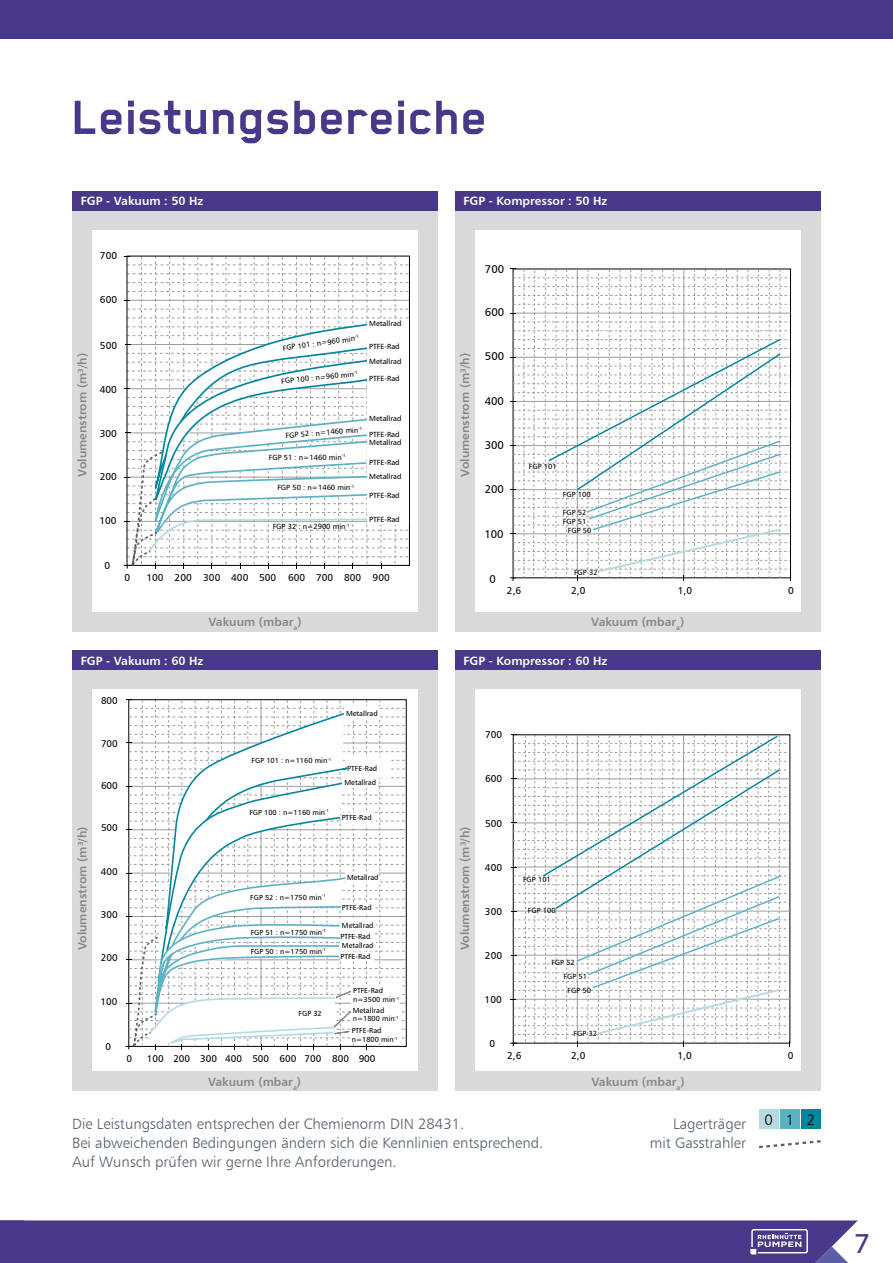
<style>
.page{position:relative;width:893px;height:1263px;background:#fff}
.page>*{position:absolute;margin:0;border:0;box-sizing:border-box;transform-origin:0 0}
.t1{font:700 55.5px "Blender Pro";color:#493889}
.t2{font:500 31.5px "Blender Pro";color:#493889}
.t3{font:15px/19.2px "Humanist 777 BT Light B";color:#54616c;text-align:right}
.t4{font:15px "Humanist 777 BT Light B";color:#000}
.t5{font:12px "Humanist 777 BT Bold B";color:#878787}
.t6{font:12px "Humanist 777 BT Bold B";color:#fff}
.t7{font:11.25px "Humanist 777 BT Roman B";color:#000}
.t8{font:10.05px "Humanist 777 BT Roman B";color:#000}
.t9{font:9.9px "Humanist 777 BT Roman B";color:#000}
.t10{font:9.75px "Humanist 777 BT Roman B";color:#000}
.t11{font:7.5px/14.4px "Humanist 777 BT Roman B";color:#000}
.t12{font:7.35px/8.9px "Humanist 777 BT Roman B";color:#000}
</style>
<div class="page">
<div style="left:0;top:0;width:893px;height:38px;background:#493889"></div>
<div style="left:0;top:1220px;width:858px;height:43px;background:#493889"></div>
<div style="left:801px;top:1110px;width:20px;height:19px;background:#00869d"></div>
<div style="left:780px;top:1110px;width:19px;height:19px;background:#5ab2c4"></div>
<div style="left:759px;top:1110px;width:19px;height:19px;background:#b6d9e2"></div>
<div style="left:419px;top:227px;width:19px;height:404px;background:#dadada"></div>
<div style="left:419px;top:686px;width:19px;height:405px;background:#dadada"></div>
<div style="left:801px;top:227px;width:20px;height:404px;background:#dadada"></div>
<div style="left:801px;top:686px;width:20px;height:405px;background:#dadada"></div>
<div style="left:72px;top:208px;width:19px;height:414px;background:#dadada"></div>
<div style="left:72px;top:686px;width:19px;height:405px;background:#dadada"></div>
<div style="left:455px;top:208px;width:19px;height:414px;background:#dadada"></div>
<div style="left:455px;top:686px;width:19px;height:405px;background:#dadada"></div>
<div style="left:72px;top:210px;width:366px;height:20px;background:#dadada"></div>
<div style="left:72px;top:670px;width:366px;height:19px;background:#dadada"></div>
<div style="left:456px;top:210px;width:365px;height:20px;background:#dadada"></div>
<div style="left:455px;top:670px;width:366px;height:19px;background:#dadada"></div>
<div style="left:72px;top:191px;width:366px;height:19px;background:#493889"></div>
<div style="left:72px;top:651px;width:366px;height:19px;background:#493889"></div>
<div style="left:455px;top:191px;width:366px;height:19px;background:#493889"></div>
<div style="left:455px;top:651px;width:366px;height:19px;background:#493889"></div>
<div style="left:72px;top:612px;width:366px;height:19px;background:#dadada"></div>
<div style="left:72px;top:1071px;width:365px;height:20px;background:#dadada"></div>
<div style="left:455px;top:612px;width:366px;height:19px;background:#dadada"></div>
<div style="left:455px;top:1071px;width:366px;height:20px;background:#dadada"></div>
<svg style="left:123px;top:256px;width:286px;height:313px"></svg>
<hr style="left:129px;top:916px;width:277px;height:1px;background:#9d9d9c">
<hr style="left:129px;top:1003px;width:277px;height:1px;background:#9d9d9c">
<hr style="left:129px;top:959px;width:277px;height:1px;background:#9d9d9c">
<hr style="left:129px;top:873px;width:277px;height:1px;background:#9d9d9c">
<hr style="left:129px;top:786px;width:277px;height:1px;background:#9d9d9c">
<hr style="left:129px;top:743px;width:277px;height:1px;background:#9d9d9c">
<svg style="left:126px;top:699px;width:279px;height:351px"></svg>
<svg style="left:510px;top:269px;width:281px;height:312px"></svg>
<svg style="left:510px;top:734px;width:281px;height:312px"></svg>
<svg style="left:759px;top:1140px;width:62px;height:9px"></svg>
<h1 class="t1" style="left:72px;top:87px;width:417px">Leistungsbereiche</h1>
<h3 class="t6" style="left:81px;top:194px;width:124px">FGP - Vakuum : 50 Hz</h3>
<h3 class="t8" style="left:100px;top:250px;width:19px">700</h3>
<h3 class="t8" style="left:100px;top:294px;width:19px">600</h3>
<h3 class="t5" style="left:75px;top:477px;width:125px;rotate:-90deg">Volumenstrom (m³/h)</h3>
<h3 class="t8" style="left:100px;top:339px;width:19px">500</h3>
<h3 class="t8" style="left:100px;top:383px;width:19px">400</h3>
<h3 class="t8" style="left:100px;top:427px;width:19px">300</h3>
<h3 class="t8" style="left:100px;top:470px;width:19px">200</h3>
<h3 class="t8" style="left:99px;top:514px;width:19px">100</h3>
<p class="t11" style="left:282px;top:341px;width:78px;rotate:-8deg">FGP 101 : n=960 min<sup>-1</sup></p>
<p class="t11" style="left:280px;top:374px;width:78px;rotate:-6deg">FGP 100 : n=960 min<sup>-1</sup></p>
<p class="t11" style="left:369px;top:316px;width:34px">Metallrad</p>
<p class="t11" style="left:369px;top:339px;width:34px">PTFE-Rad<br>Metallrad</p>
<p class="t11" style="left:369px;top:371px;width:32px">PTFE-Rad</p>
<p class="t11" style="left:285px;top:428px;width:78px;rotate:-4deg">FGP 52 : n=1460 min<sup>-1</sup></p>
<p class="t11" style="left:269px;top:450px;width:78px">FGP 51 : n=1460 min<sup>-1</sup></p>
<p class="t11" style="left:277px;top:480px;width:78px">FGP 50 : n=1460 min<sup>-1</sup></p>
<p class="t11" style="left:273px;top:519px;width:78px">FGP 32 : n=2900 min<sup>-1</sup></p>
<p class="t11" style="left:369px;top:411px;width:34px;line-height:15.6px">Metallrad<br>PTFE-Rad</p>
<p class="t11" style="left:369px;top:435px;width:34px">Metallrad</p>
<p class="t11" style="left:369px;top:455px;width:34px">PTFE-Rad<br>Metallrad</p>
<p class="t11" style="left:369px;top:488px;width:32px">PTFE-Rad</p>
<p class="t11" style="left:369px;top:512px;width:32px">PTFE-Rad</p>
<h3 class="t8" style="left:104px;top:560px;width:7px">0</h3>
<h3 class="t8" style="left:125px;top:572px;width:7px">0</h3>
<h3 class="t8" style="left:146px;top:572px;width:245px">100 200 300 400 500 600 700 800 900</h3>
<h3 class="t5" style="left:209px;top:615px;width:95px">Vakuum (mbar<sub>a</sub>)</h3>
<h3 class="t6" style="left:81px;top:653px;width:124px">FGP - Vakuum : 60 Hz</h3>
<h3 class="t5" style="left:75px;top:950px;width:125px;rotate:-90deg">Volumenstrom (m³/h)</h3>
<h3 class="t10" style="left:101px;top:694px;width:18px">800</h3>
<h3 class="t10" style="left:101px;top:738px;width:18px">700</h3>
<h3 class="t10" style="left:101px;top:780px;width:18px">600</h3>
<h3 class="t10" style="left:101px;top:822px;width:18px">500</h3>
<p class="t12" style="left:346px;top:708px;width:33px">Metallrad</p>
<p class="t12" style="left:252px;top:756px;width:81px">FGP 101 : n=1160 min<sup>-1</sup></p>
<p class="t12" style="left:249px;top:807px;width:81px">FGP 100 : n=1160 min<sup>-1</sup></p>
<p class="t12" style="left:347px;top:764px;width:31px">PTFE-Rad</p>
<p class="t12" style="left:345px;top:778px;width:33px">Metallrad</p>
<p class="t12" style="left:342px;top:813px;width:31px">PTFE-Rad</p>
<h3 class="t10" style="left:101px;top:865px;width:18px">400</h3>
<h3 class="t10" style="left:101px;top:908px;width:18px">300</h3>
<h3 class="t10" style="left:101px;top:952px;width:18px">200</h3>
<h3 class="t10" style="left:101px;top:995px;width:18px">100</h3>
<h3 class="t10" style="left:105px;top:1041px;width:7px">0</h3>
<p class="t12" style="left:250px;top:892px;width:77px">FGP 52 : n=1750 min<sup>-1</sup></p>
<p class="t12" style="left:251px;top:928px;width:77px">FGP 51 : n=1750 min<sup>-1</sup></p>
<p class="t12" style="left:251px;top:947px;width:77px">FGP 50 : n=1750 min<sup>-1</sup></p>
<p class="t12" style="left:299px;top:1009px;width:25px">FGP 32</p>
<p class="t12" style="left:347px;top:873px;width:33px">Metallrad</p>
<p class="t12" style="left:342px;top:902px;width:31px">PTFE-Rad</p>
<p class="t12" style="left:342px;top:921px;width:33px">Metallrad</p>
<p class="t12" style="left:341px;top:932px;width:35px">PTFE-Rad<br>Metallrad</p>
<p class="t12" style="left:341px;top:952px;width:31px">PTFE-Rad</p>
<p class="t12" style="left:353px;top:986px;width:47px">PTFE-Rad n=3500 min<sup>-1</sup></p>
<p class="t12" style="left:353px;top:1005px;width:47px">Metallrad n=1800 min<sup>-1</sup></p>
<p class="t12" style="left:352px;top:1026px;width:47px">PTFE-Rad n=1800 min<sup>-1</sup></p>
<h3 class="t10" style="left:126px;top:1052px;width:7px">0</h3>
<h3 class="t10" style="left:147px;top:1052px;width:230px">100 200 300 400 500 600 700 800 900</h3>
<h3 class="t5" style="left:208px;top:1074px;width:95px">Vakuum (mbar<sub>a</sub>)</h3>
<h3 class="t6" style="left:463px;top:194px;width:145px">FGP - Kompressor : 50 Hz</h3>
<h3 class="t7" style="left:485px;top:262px;width:21px">700</h3>
<h3 class="t5" style="left:457px;top:477px;width:125px;rotate:-90deg">Volumenstrom (m³/h)</h3>
<h3 class="t7" style="left:485px;top:305px;width:21px">600</h3>
<h3 class="t7" style="left:485px;top:349px;width:21px">500</h3>
<h3 class="t7" style="left:485px;top:394px;width:21px">400</h3>
<h3 class="t7" style="left:485px;top:438px;width:21px">300</h3>
<h3 class="t7" style="left:485px;top:482px;width:21px">200</h3>
<h3 class="t7" style="left:484px;top:527px;width:21px">100</h3>
<h3 class="t7" style="left:489px;top:572px;width:8px">0</h3>
<p class="t11" style="left:529px;top:459px;width:29px">FGP 101</p>
<p class="t11" style="left:563px;top:487px;width:29px">FGP 100</p>
<p class="t11" style="left:563px;top:505px;width:25px">FGP 52</p>
<p class="t11" style="left:563px;top:514px;width:25px">FGP 51</p>
<p class="t11" style="left:568px;top:523px;width:25px">FGP 50</p>
<p class="t11" style="left:574px;top:565px;width:25px">FGP 32</p>
<h3 class="t9" style="left:507px;top:584px;width:16px">2,6</h3>
<h3 class="t9" style="left:571px;top:584px;width:16px">2,0</h3>
<h3 class="t9" style="left:678px;top:584px;width:16px">1,0</h3>
<h3 class="t9" style="left:788px;top:584px;width:7px">0</h3>
<h3 class="t5" style="left:591px;top:615px;width:95px">Vakuum (mbar<sub>a</sub>)</h3>
<h3 class="t6" style="left:463px;top:653px;width:145px">FGP - Kompressor : 60 Hz</h3>
<h3 class="t9" style="left:485px;top:728px;width:19px">700</h3>
<h3 class="t9" style="left:485px;top:772px;width:19px">600</h3>
<h3 class="t5" style="left:457px;top:950px;width:125px;rotate:-90deg">Volumenstrom (m³/h)</h3>
<h3 class="t9" style="left:485px;top:817px;width:19px">500</h3>
<h3 class="t9" style="left:485px;top:861px;width:19px">400</h3>
<h3 class="t9" style="left:485px;top:905px;width:19px">300</h3>
<h3 class="t9" style="left:485px;top:949px;width:19px">200</h3>
<h3 class="t9" style="left:485px;top:993px;width:19px">100</h3>
<h3 class="t9" style="left:490px;top:1037px;width:7px">0</h3>
<p class="t11" style="left:523px;top:872px;width:29px">FGP 101</p>
<p class="t11" style="left:528px;top:903px;width:29px">FGP 100</p>
<p class="t11" style="left:551px;top:955px;width:25px">FGP 52</p>
<p class="t11" style="left:563px;top:969px;width:25px">FGP 51</p>
<p class="t11" style="left:568px;top:983px;width:25px">FGP 50</p>
<p class="t11" style="left:574px;top:1026px;width:25px">FGP 32</p>
<h3 class="t9" style="left:507px;top:1049px;width:16px">2,6</h3>
<h3 class="t9" style="left:571px;top:1049px;width:16px">2,0</h3>
<h3 class="t9" style="left:677px;top:1049px;width:16px">1,0</h3>
<h3 class="t9" style="left:788px;top:1049px;width:7px">0</h3>
<h3 class="t5" style="left:591px;top:1074px;width:95px">Vakuum (mbar<sub>a</sub>)</h3>
<h3 class="t3" style="left:72px;top:1114px;width:394px">Die Leistungsdaten entsprechen der Chemienorm DIN 28431.</h3>
<h3 class="t4" style="left:764px;top:1111px;width:52px">012</h3>
<h3 class="t3" style="left:72px;top:1133px;width:473px;text-align:left">Bei abweichenden Bedingungen ändern sich die Kennlinien entsprechend.<br>Auf Wunsch prüfen wir gerne Ihre Anforderungen.</h3>
<h3 class="t3" style="left:650px;top:1114px;width:98px">Lagerträger mit Gasstrahler</h3>
<h2 class="t2" style="left:855px;top:1226px;width:18px">7</h2>
</div>
